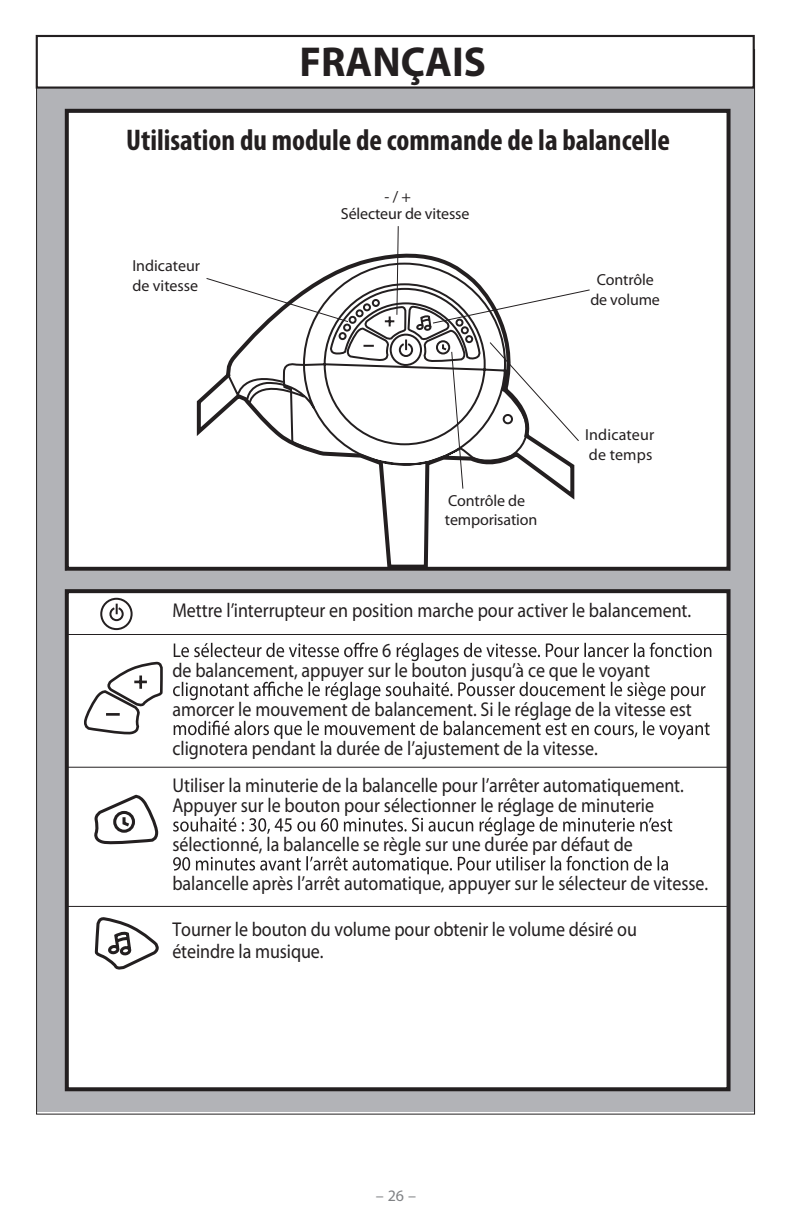
<style>
.page{position:relative;width:792px;height:1224px;background:#fff}
.page>*{position:absolute;margin:0;border:0;box-sizing:border-box;transform-origin:0 0}
.t1{font:700 42px "Myriad Pro";color:#231f20}
.t2{font:700 condensed 30px "Myriad Pro";color:#231f20}
.t3{font:20px/38.4px "Myriad Pro";color:#231f20;scale:.9 1}
.t4{font:16px/19.2px "Myriad Pro";letter-spacing:-.01em;color:#231f20}
.t5{font:16px/19.2px "Myriad Pro";letter-spacing:.01em;color:#231f20}
.t6{font:16px "Myriad Pro";color:#808285}
</style>
<div class="page">
<div style="left:37px;top:50px;width:718px;height:1062px;background:#b2b3b7"></div>
<div style="left:67px;top:113px;width:662px;height:458px;background:#fff"></div>
<div style="left:65px;top:109px;width:666px;height:462px;border:4px solid #231f20"></div>
<div style="left:67px;top:591px;width:662px;height:498px;background:#fff"></div>
<div style="left:65px;top:589px;width:666px;height:502px;border:4px solid #231f20"></div>
<hr style="left:66px;top:634px;width:662px;height:1px;background:#231f20">
<hr style="left:66px;top:767px;width:662px;height:1px;background:#231f20">
<hr style="left:66px;top:906px;width:662px;height:1px;background:#231f20">
<svg style="left:174px;top:643px;width:537px;height:18px"></svg>
<svg style="left:173px;top:682px;width:533px;height:18px"></svg>
<svg style="left:174px;top:721px;width:536px;height:18px"></svg>
<svg style="left:173px;top:817px;width:499px;height:19px"></svg>
<svg style="left:173px;top:856px;width:495px;height:18px"></svg>
<svg style="left:100px;top:597px;width:33px;height:34px"></svg>
<svg style="left:84px;top:661px;width:79px;height:74px"></svg>
<svg style="left:94px;top:794px;width:63px;height:51px"></svg>
<svg style="left:94px;top:917px;width:65px;height:53px"></svg>
<svg style="left:576px;top:289px;width:14px;height:5px"></svg>
<svg style="left:193px;top:253px;width:383px;height:318px"></svg>
<svg style="left:226px;top:262px;width:303px;height:332px"></svg>
<div style="left:37px;top:36px;width:717px;height:52px;background:#fff"></div>
<div style="left:36px;top:35px;width:719px;height:54px;border:2px solid #231f20"></div>
<svg style="left:489px;top:341px;width:90px;height:101px"></svg>
<svg style="left:396px;top:226px;width:3px;height:90px"></svg>
<p class="t1" style="left:299px;top:38px;width:188px">FRANÇAIS</p>
<p class="t2" style="left:126px;top:123px;width:545px">Utilisation du module de commande de la balancelle</p>
<p class="t4" style="left:132px;top:257px;width:69px">Indicateur de vitesse</p>
<p class="t4" style="left:341px;top:188px;width:130px;line-height:17.6px;text-indent:43px">- / +<br>Sélecteur de vitesse</p>
<p class="t4" style="left:445px;top:491px;width:94px">Contrôle de temporisation</p>
<p class="t4" style="left:590px;top:271px;width:71px;text-align:center">Contrôle de volume</p>
<p class="t5" style="left:585px;top:426px;width:71px">Indicateur de temps</p>
<p class="t3" style="left:172px;top:591px;width:578px">Mettre l’interrupteur en position marche pour activer le balancement.</p>
<p class="t3" style="left:382px;top:631px;width:12px">6</p>
<p class="t3" style="left:172px;top:651px;width:532px">de balancement, appuyer sur le bouton jusqu’à ce que le voyant</p>
<p class="t3" style="left:172px;top:690px;width:579px">amorcer le mouvement de balancement. Si le réglage de la vitesse est clignotera pendant la durée de l’ajustement de la vitesse.<br>Utiliser la minuterie de la balancelle pour l’arrêter automatiquement.</p>
<p class="t3" style="left:172px;top:786px;width:597px;line-height:39px">Appuyer sur le bouton pour sélectionner le réglage de minuterie sélectionné, la balancelle se règle sur une durée par défaut de balancelle après l’arrêt automatique, appuyer sur le sélecteur de vitesse.</p>
<p class="t3" style="left:172px;top:919px;width:518px;line-height:21.6px">Tourner le bouton du volume pour obtenir le volume désiré ou éteindre la musique.</p>
<p class="t6" style="left:376px;top:1187px;width:42px">– 26 –</p>
</div>
